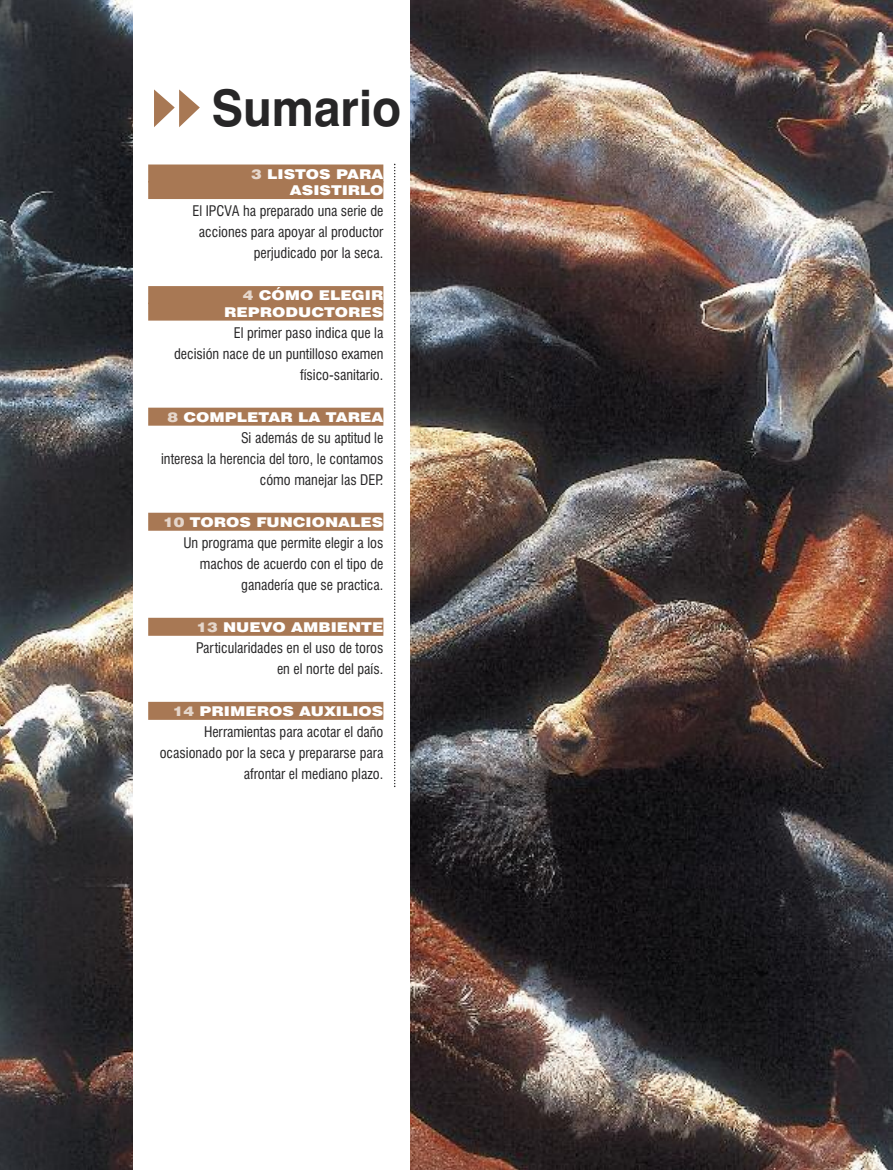
<style>
.page{position:relative;width:893px;height:1170px;background:#fff}
.page>*{position:absolute;margin:0;border:0;box-sizing:border-box;transform-origin:0 0}
.t1{font:700 50.4px "Swiss 721 BT";color:#272627;scale:.95 1}
.t2{font:condensed 14.25px/21px "Swiss 721 BT";color:#272627;text-align:right}
.t3{font:900 13.5px/16.5px "Swiss 721 BT";color:#fff;text-align:right;scale:1.2 1}
.s1{color:#e5d6cb}
</style>
<div class="page">
<img style="left:0;top:0;width:893px;height:1169px">
<div style="left:133px;top:0;width:277px;height:1169px;background:#fff"></div>
<svg style="left:154px;top:89px;width:46px;height:38px"></svg>
<div style="left:148px;top:164px;width:235px;height:18px;background:#a87854"></div>
<div style="left:148px;top:181px;width:235px;height:18px;background:#a87854"></div>
<div style="left:148px;top:286px;width:235px;height:18px;background:#a87854"></div>
<div style="left:148px;top:302px;width:235px;height:18px;background:#a87854"></div>
<div style="left:148px;top:407px;width:235px;height:18px;background:#a87854"></div>
<div style="left:148px;top:512px;width:235px;height:18px;background:#a87854"></div>
<div style="left:148px;top:617px;width:235px;height:18px;background:#a87854"></div>
<div style="left:148px;top:701px;width:235px;height:18px;background:#a87854"></div>
<svg style="left:394px;top:164px;width:1px;height:623px"></svg>
<h1 class="t1" style="left:211px;top:90px;width:201px">Sumario</h1>
<p class="t3" style="left:251px;top:167px;width:112px"><span class="s1">3</span> LISTOS PARA<br>ASISTIRLO</p>
<p class="t2" style="left:193px;top:202px;width:192px">El IPCVA ha preparado una serie de acciones para apoyar al productor perjudicado por la seca.</p>
<p class="t3" style="left:224px;top:288px;width:134px"><span class="s1">4</span> CÓMO ELEGIR<br>REPRODUCTORES</p>
<p class="t2" style="left:174px;top:323px;width:211px">El primer paso indica que la<br>decisión nace de un puntilloso examen físico-sanitario.</p>
<p class="t3" style="left:168px;top:410px;width:181px"><span class="s1">8</span> COMPLETAR LA TAREA</p>
<p class="t2" style="left:161px;top:428px;width:224px">Si además de su aptitud le<br>interesa la herencia del toro, le contamos cómo manejar las DEP.</p>
<p class="t3" style="left:163px;top:515px;width:185px"><span class="s1">10</span> TOROS FUNCIONALES</p>
<p class="t2" style="left:183px;top:533px;width:201px">Un programa que permite elegir a los machos de acuerdo con el tipo de ganadería que se practica.</p>
<p class="t3" style="left:196px;top:620px;width:157px"><span class="s1">13</span> NUEVO AMBIENTE</p>
<p class="t2" style="left:196px;top:638px;width:189px">Particularidades en el uso de toros en el norte del país.</p>
<p class="t3" style="left:173px;top:704px;width:177px"><span class="s1">14</span> PRIMEROS AUXILIOS</p>
<p class="t2" style="left:160px;top:722px;width:225px">Herramientas para acotar el daño ocasionado por la seca y prepararse para afrontar el mediano plazo.</p>
</div>
